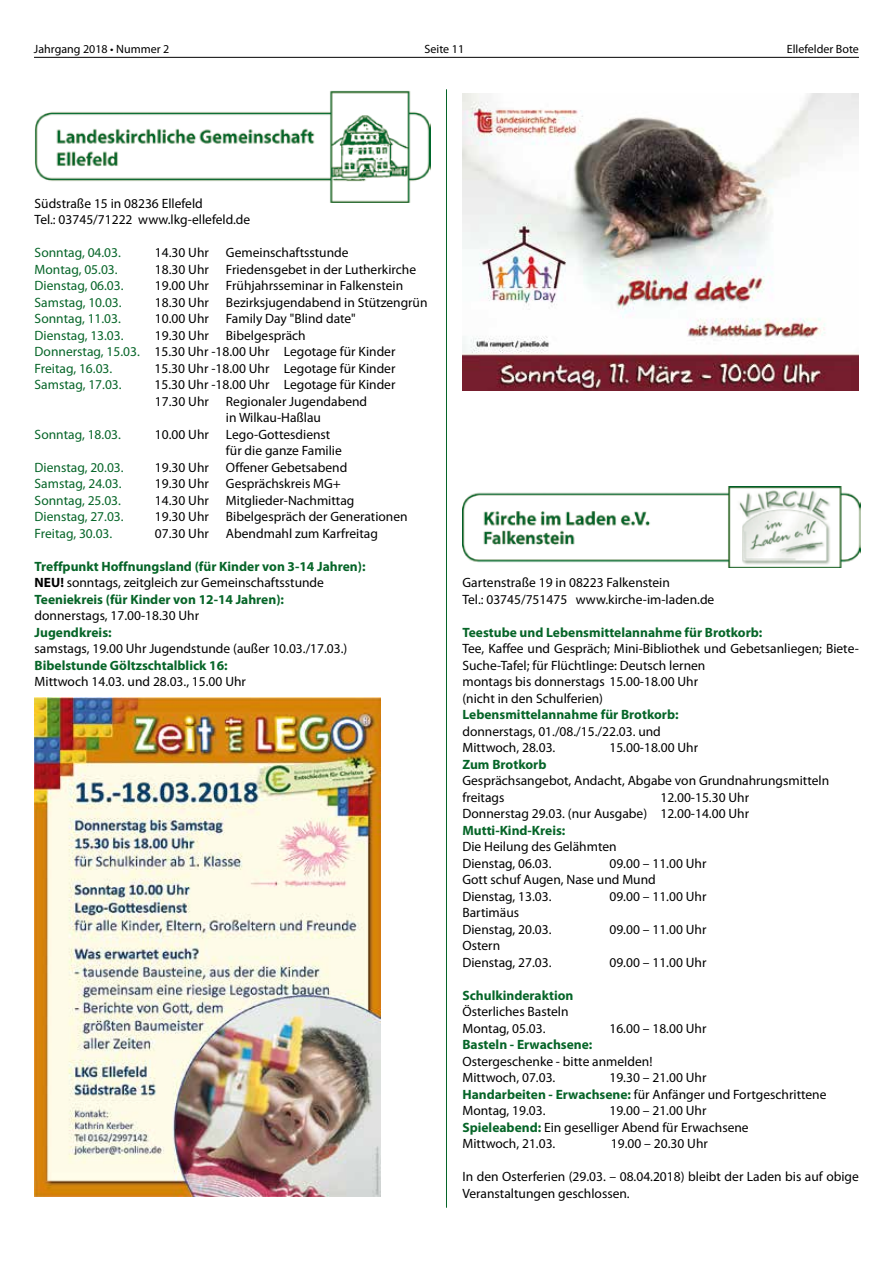
<style>
.page{position:relative;width:893px;height:1263px;background:#fff}
.page>*{position:absolute;margin:0;border:0;box-sizing:border-box;transform-origin:0 0}
.t1{font:13.5px/16.5px "Myriad Pro";color:#000}
.t2{font:700 13.5px/16.5px "Myriad Pro";color:#066528}
.t3{font:13.5px "Myriad Pro";color:#066528}
.t4{font:12px "Myriad Pro";color:#000}
.s1{color:#066528}
.s2{color:#000}
.s3{font-weight:400;color:#000}
.s4{font-weight:700;color:#066528}
</style>
<div class="page">
<hr style="left:34px;top:57px;width:825px;height:1px;background:#000">
<hr style="left:446px;top:89px;width:1px;height:1119px;background:#066528">
<img style="left:35px;top:91px;width:395px;height:111px">
<img style="left:35px;top:697px;width:345px;height:499px">
<img style="left:462px;top:94px;width:396px;height:296px">
<img style="left:462px;top:487px;width:398px;height:81px">
<p class="t4" style="left:34px;top:42px;width:137px">Jahrgang 2018 • Nummer 2</p>
<p class="t4" style="left:425px;top:42px;width:41px">Seite 11</p>
<p class="t4" style="left:787px;top:42px;width:74px">Ellefelder Bote</p>
<p class="t1" style="left:35px;top:195px;width:217px">Südstraße 15 in 08236 Ellefeld<br>Tel.: 03745/71222 www.lkg-ellefeld.de</p>
<p class="t3" style="left:35px;top:244px;width:88px">Sonntag, 04.03.</p>
<p class="t1" style="left:155px;top:244px;width:55px">14.30 Uhr</p>
<p class="t1" style="left:226px;top:244px;width:124px">Gemeinschaftsstunde</p>
<p class="t3" style="left:35px;top:261px;width:85px">Montag, 05.03.</p>
<p class="t1" style="left:155px;top:261px;width:55px">18.30 Uhr</p>
<p class="t1" style="left:226px;top:261px;width:192px">Friedensgebet in der Lutherkirche</p>
<p class="t3" style="left:35px;top:277px;width:91px">Dienstag, 06.03.</p>
<p class="t1" style="left:155px;top:277px;width:55px">19.00 Uhr</p>
<p class="t1" style="left:226px;top:277px;width:179px">Frühjahrsseminar in Falkenstein</p>
<p class="t3" style="left:35px;top:294px;width:89px">Samstag, 10.03.</p>
<p class="t1" style="left:155px;top:294px;width:55px">18.30 Uhr</p>
<p class="t1" style="left:226px;top:294px;width:203px">Bezirksjugendabend in Stützengrün</p>
<p class="t3" style="left:35px;top:310px;width:88px">Sonntag, 11.03.</p>
<p class="t1" style="left:155px;top:310px;width:55px">10.00 Uhr</p>
<p class="t1" style="left:226px;top:310px;width:131px">Family Day "Blind date"</p>
<p class="t3" style="left:35px;top:327px;width:91px">Dienstag, 13.03.</p>
<p class="t1" style="left:155px;top:327px;width:55px">19.30 Uhr</p>
<p class="t1" style="left:35px;top:327px;width:362px;text-indent:191px">Bibelgespräch<br><span class="s1">Donnerstag, 15.03.</span> 15.30 Uhr -18.00 Uhr Legotage für Kinder<br><span class="s1">Freitag, 16.03.</span></p>
<p class="t1" style="left:155px;top:360px;width:242px">15.30 Uhr -18.00 Uhr Legotage für Kinder</p>
<p class="t3" style="left:35px;top:376px;width:89px">Samstag, 17.03.</p>
<p class="t1" style="left:155px;top:376px;width:242px">15.30 Uhr -18.00 Uhr Legotage für Kinder<br>17.30 Uhr</p>
<p class="t1" style="left:226px;top:392px;width:143px">Regionaler Jugendabend in Wilkau-Haßlau</p>
<p class="t3" style="left:35px;top:426px;width:88px">Sonntag, 18.03.</p>
<p class="t1" style="left:155px;top:425px;width:55px">10.00 Uhr</p>
<p class="t1" style="left:226px;top:425px;width:117px">Lego-Gottesdienst für die ganze Familie</p>
<p class="t3" style="left:35px;top:459px;width:91px">Dienstag, 20.03.</p>
<p class="t1" style="left:155px;top:458px;width:55px">19.30 Uhr</p>
<p class="t1" style="left:226px;top:458px;width:123px">Offener Gebetsabend</p>
<p class="t3" style="left:35px;top:475px;width:89px">Samstag, 24.03.</p>
<p class="t1" style="left:155px;top:475px;width:55px">19.30 Uhr</p>
<p class="t1" style="left:226px;top:475px;width:116px">Gesprächskreis MG+</p>
<p class="t3" style="left:35px;top:492px;width:88px">Sonntag, 25.03.</p>
<p class="t1" style="left:155px;top:491px;width:55px">14.30 Uhr</p>
<p class="t1" style="left:226px;top:491px;width:130px">Mitglieder-Nachmittag</p>
<p class="t3" style="left:35px;top:508px;width:91px">Dienstag, 27.03.</p>
<p class="t1" style="left:155px;top:508px;width:55px">19.30 Uhr</p>
<p class="t1" style="left:226px;top:508px;width:183px">Bibelgespräch der Generationen</p>
<p class="t3" style="left:35px;top:525px;width:79px">Freitag, 30.03.</p>
<p class="t1" style="left:155px;top:524px;width:55px">07.30 Uhr</p>
<p class="t1" style="left:226px;top:524px;width:153px">Abendmahl zum Karfreitag</p>
<p class="t2" style="left:35px;top:557px;width:332px">Treffpunkt Hoffnungsland (für Kinder von 3-14 Jahren):<br><span class="s2">NEU!</span> <span class="s3">sonntags, zeitgleich zur Gemeinschaftsstunde<br></span>Teeniekreis (für Kinder von 12-14 Jahren):</p>
<p class="t1" style="left:35px;top:607px;width:166px">donnerstags, 17.00-18.30 Uhr</p>
<p class="t2" style="left:35px;top:623px;width:79px">Jugendkreis:</p>
<p class="t1" style="left:35px;top:640px;width:314px">samstags, 19.00 Uhr Jugendstunde (außer 10.03./17.03.)</p>
<p class="t2" style="left:35px;top:656px;width:195px">Bibelstunde Göltzschtalblick 16:</p>
<p class="t1" style="left:35px;top:673px;width:213px">Mittwoch 14.03. und 28.03., 15.00 Uhr</p>
<p class="t1" style="left:462px;top:574px;width:253px">Gartenstraße 19 in 08223 Falkenstein<br>Tel.: 03745/751475 www.kirche-im-laden.de</p>
<p class="t2" style="left:462px;top:623px;width:301px">Teestube und Lebensmittelannahme für Brotkorb:</p>
<p class="t1" style="left:462px;top:640px;width:398px">Tee, Kaffee und Gespräch; Mini-Bibliothek und Gebetsanliegen; Biete-Suche-Tafel; für Flüchtlinge: Deutsch lernen<br>montags bis donnerstags 15.00-18.00 Uhr<br>(nicht in den Schulferien)</p>
<p class="t2" style="left:462px;top:706px;width:218px">Lebensmittelannahme für Brotkorb:</p>
<p class="t1" style="left:462px;top:723px;width:200px">donnerstags, 01./08./15./22.03. und<br>Mittwoch, 28.03.</p>
<p class="t1" style="left:609px;top:739px;width:90px">15.00-18.00 Uhr</p>
<p class="t2" style="left:462px;top:755px;width:85px">Zum Brotkorb</p>
<p class="t1" style="left:462px;top:772px;width:368px">Gesprächsangebot, Andacht, Abgabe von Grundnahrungsmitteln freitags</p>
<p class="t1" style="left:462px;top:788px;width:288px;text-align:right">12.00-15.30 Uhr<br>Donnerstag 29.03. (nur Ausgabe) 12.00-14.00 Uhr</p>
<p class="t2" style="left:462px;top:821px;width:105px">Mutti-Kind-Kreis:</p>
<p class="t1" style="left:462px;top:838px;width:156px">Die Heilung des Gelähmten<br>Dienstag, 06.03.</p>
<p class="t1" style="left:462px;top:854px;width:245px;text-indent:147px">09.00 – 11.00 Uhr<br>Gott schuf Augen, Nase und Mund<br>Dienstag, 13.03.</p>
<p class="t1" style="left:609px;top:887px;width:98px">09.00 – 11.00 Uhr</p>
<p class="t1" style="left:462px;top:904px;width:91px">Bartimäus<br>Dienstag, 20.03.</p>
<p class="t1" style="left:462px;top:937px;width:91px">Ostern<br>Dienstag, 27.03.</p>
<p class="t2" style="left:462px;top:986px;width:112px">Schulkinderaktion</p>
<p class="t1" style="left:462px;top:1003px;width:108px">Österliches Basteln<br>Montag, 05.03.</p>
<p class="t1" style="left:609px;top:920px;width:98px">09.00 – 11.00 Uhr</p>
<p class="t1" style="left:609px;top:953px;width:98px">09.00 – 11.00 Uhr</p>
<p class="t1" style="left:609px;top:1019px;width:98px">16.00 – 18.00 Uhr</p>
<p class="t2" style="left:462px;top:1036px;width:132px">Basteln - Erwachsene:</p>
<p class="t1" style="left:462px;top:1052px;width:192px">Ostergeschenke - bitte anmelden!<br>Mittwoch, 07.03.</p>
<p class="t1" style="left:462px;top:1069px;width:366px;text-indent:147px">19.30 – 21.00 Uhr<br><span class="s4">Handarbeiten - Erwachsene:</span> für Anfänger und Fortgeschrittene<br>Montag, 19.03.</p>
<p class="t1" style="left:462px;top:1102px;width:288px;text-indent:147px">19.00 – 21.00 Uhr<br><span class="s4">Spieleabend:</span> Ein geselliger Abend für Erwachsene<br>Mittwoch, 21.03.</p>
<p class="t1" style="left:611px;top:1135px;width:98px">19.00 – 20.30 Uhr</p>
<p class="t1" style="left:462px;top:1168px;width:398px">In den Osterferien (29.03. – 08.04.2018) bleibt der Laden bis auf obige<br>Veranstaltungen geschlossen.</p>
</div>
